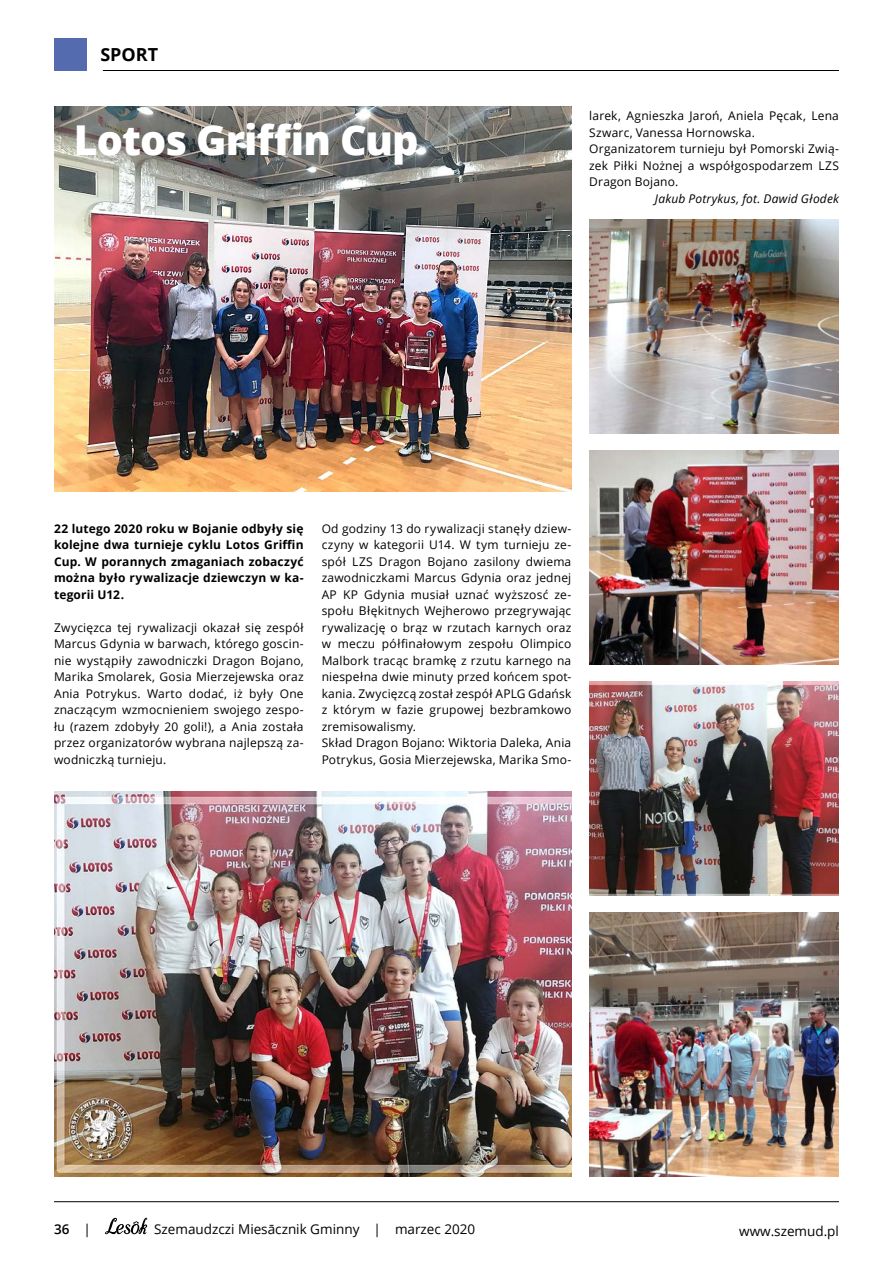
<style>
.page{position:relative;width:893px;height:1263px;background:#fff}
.page>*{position:absolute;margin:0;border:0;box-sizing:border-box;transform-origin:0 0}
.t1{font:800 41.25px "Open Sans";letter-spacing:-.025em;color:#fff}
.t2{font:700 18px "Open Sans";color:#000}
.t3{font:13.5px "Open Sans";color:#000}
.t4{font:600 13.5px "Open Sans";color:#000}
.t5{font:12px/16.5px "Open Sans";letter-spacing:.015em;color:#000}
.t6{font:700 12px/16.5px "Open Sans";letter-spacing:.015em;color:#000;text-align:justify}
.t7{font:italic 12px "Open Sans";letter-spacing:.02em;color:#000}
.s1{font-weight:400}
</style>
<div class="page">
<svg style="left:105px;top:1218px;width:43px;height:16px"></svg>
<hr style="left:54px;top:1201px;width:785px;height:1px;background:#000">
<hr style="left:103px;top:70px;width:736px;height:1px;background:#000">
<img style="left:54px;top:107px;width:517px;height:384px">
<img style="left:589px;top:450px;width:250px;height:214px">
<img style="left:589px;top:219px;width:250px;height:215px">
<img style="left:589px;top:681px;width:250px;height:215px">
<img style="left:589px;top:912px;width:250px;height:264px">
<img style="left:54px;top:791px;width:517px;height:385px">
<div style="left:54px;top:38px;width:33px;height:32px;background:#546baf"></div>
<h2 class="t2" style="left:100px;top:42px;width:59px">SPORT</h2>
<h1 class="t1" style="left:74px;top:109px;width:346px">Lotos Griffin Cup</h1>
<p class="t5" style="left:589px;top:107px;width:251px">larek, Agnieszka Jaroń, Aniela Pęcak, Lena Szwarc, Vanessa Hornowska.<br>Organizatorem turnieju był Pomorski Zwią&shy;zek Piłki Nożnej a współgospodarzem LZS Dragon Bojano.</p>
<p class="t7" style="left:655px;top:190px;width:186px">Jakub Potrykus, fot. Dawid Głodek</p>
<p class="t6" style="left:54px;top:520px;width:251px">22 lutego 2020 roku w Bojanie odbyły się kolejne dwa turnieje cyklu Lotos Griffin Cup. W porannych zmaganiach zobaczyć można było rywalizacje dziewczyn w ka&shy;tegorii U12.</p>
<p class="t5" style="left:54px;top:619px;width:251px;text-align:justify">Zwycięzca tej rywalizacji okazał się zespół Marcus Gdynia w barwach, którego goscin&shy;nie wystąpiły zawodniczki Dragon Bojano, Marika Smolarek, Gosia Mierzejewska oraz Ania Potrykus. Warto dodać, iż były One znaczącym wzmocnieniem swojego zespo&shy;łu (razem zdobyły 20 goli!), a Ania została przez organizatorów wybrana najlepszą za&shy;wodniczką turnieju.</p>
<p class="t5" style="left:322px;top:520px;width:251px">Od godziny 13 do rywalizacji stanęły dziew&shy;czyny w kategorii U14. W tym turnieju ze&shy;spół LZS Dragon Bojano zasilony dwiema zawodniczkami Marcus Gdynia oraz jednej AP KP Gdynia musiał uznać wyższosć ze&shy;społu Błękitnych Wejherowo przegrywając rywalizację o brąz w rzutach karnych oraz w meczu półfinałowym zespołu Olimpico Malbork tracąc bramkę z rzutu karnego na niespełna dwie minuty przed końcem spot&shy;kania. Zwycięzcą został zespół APLG Gdańsk z którym w fazie grupowej bezbramkowo zremisowalismy.<br>Skład Dragon Bojano: Wiktoria Daleka, Ania Potrykus, Gosia Mierzejewska, Marika Smo-</p>
<p class="t4" style="left:54px;top:1220px;width:38px">36 <span class="s1">|</span></p>
<p class="t3" style="left:154px;top:1220px;width:323px">Szemaudzczi Miesācznik Gminny | marzec 2020</p>
<p class="t3" style="left:739px;top:1222px;width:101px">www.szemud.pl</p>
</div>
